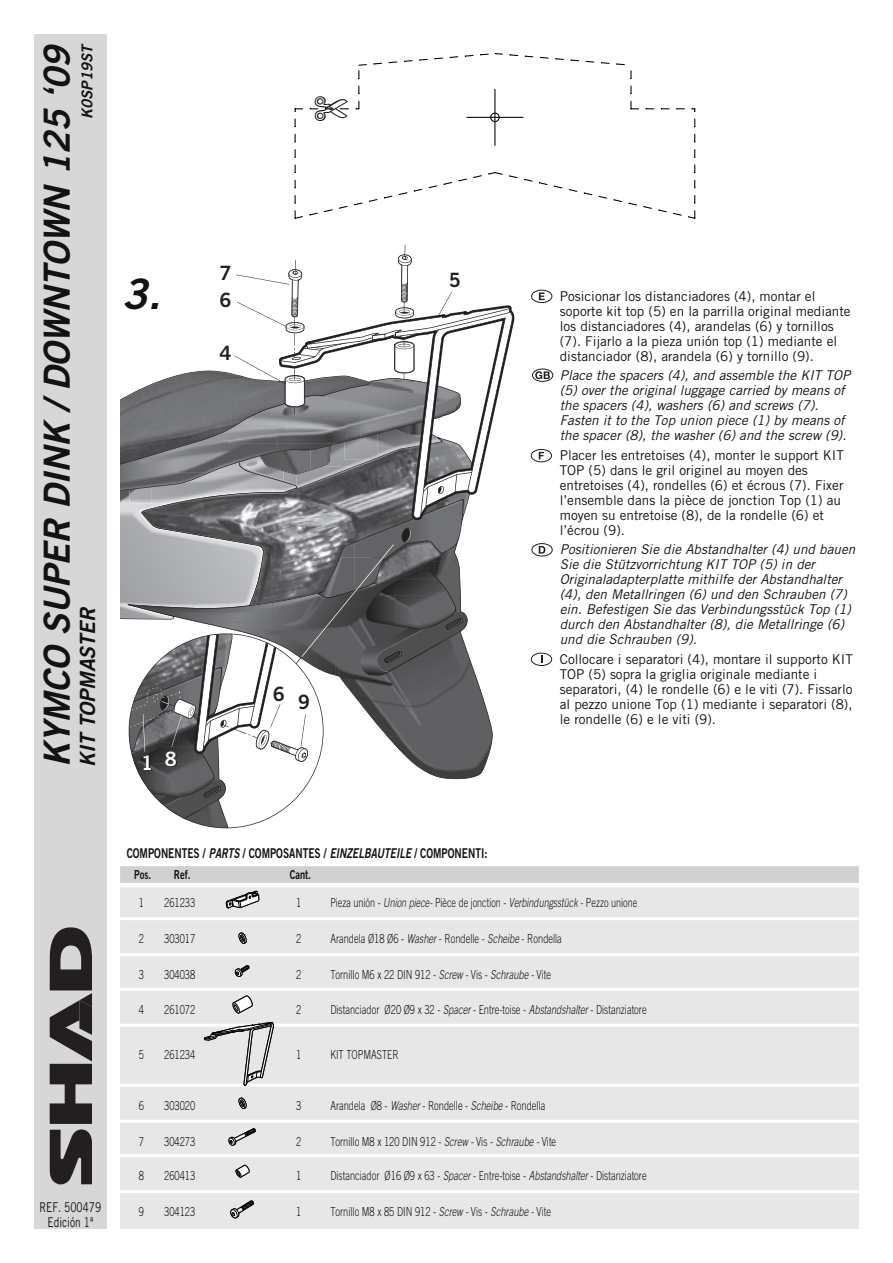
<style>
.page{position:relative;width:893px;height:1263px;background:#fff}
.page>*{position:absolute;margin:0;border:0;box-sizing:border-box;transform-origin:0 0}
.t1{font:italic 42px "Trade Gothic Bold Two";color:#121212}
.t2{font:italic 36px "Trade Gothic Bold Two";color:#121212}
.t3{font:italic 21px "Trade Gothic Bold Two";color:#121212}
.t4{font:19.8px/27.3px "Trade Gothic Bold Two";color:#231f20}
.t5{font:19.8px "Trade Gothic Bold Two";color:#fff}
.t6{font:italic 15px "Trade Gothic Bold Two";color:#121212}
.t7{font:13.5px/15px "Trade Gothic";color:#121212}
.t8{font:italic 13.5px/15px "Trade Gothic";color:#121212}
.t9{font:13.5px "Trade Gothic Bold Two";color:#121212;scale:.75 1}
.t10{font:13.5px/15px "Trade Gothic";color:#121212;text-align:center;scale:.75 1}
.t11{font:300 12.45px "Trade Gothic";color:#121212;scale:.75 1}
.t12{font:300 12.45px "Trade Gothic";color:#121212;scale:.73 1}
.t13{font:12.45px "Trade Gothic Bold Two";color:#121212;scale:.75 1}
.s1{font-style:italic}
</style>
<div class="page">
<svg style="left:121px;top:245px;width:393px;height:583px"></svg>
<svg style="left:531px;top:290px;width:21px;height:13px"></svg>
<svg style="left:539px;top:293px;width:6px;height:7px"></svg>
<svg style="left:532px;top:368px;width:21px;height:14px"></svg>
<svg style="left:535px;top:371px;width:15px;height:8px"></svg>
<svg style="left:531px;top:449px;width:21px;height:13px"></svg>
<svg style="left:539px;top:452px;width:5px;height:7px"></svg>
<svg style="left:531px;top:543px;width:22px;height:14px"></svg>
<svg style="left:539px;top:546px;width:6px;height:8px"></svg>
<svg style="left:531px;top:653px;width:21px;height:13px"></svg>
<div style="left:34px;top:34px;width:73px;height:1195px;background:#d7d7d7"></div>
<svg style="left:50px;top:927px;width:42px;height:258px"></svg>
<div style="left:120px;top:866px;width:739px;height:363px;background:#e7e7e7"></div>
<div style="left:120px;top:866px;width:739px;height:17px;background:#d0d0d0"></div>
<hr style="left:120px;top:883px;width:739px;height:4px;background:#fff">
<hr style="left:120px;top:917px;width:739px;height:3px;background:#fff">
<hr style="left:120px;top:953px;width:739px;height:3px;background:#fff">
<hr style="left:120px;top:988px;width:739px;height:3px;background:#fff">
<hr style="left:120px;top:1024px;width:739px;height:3px;background:#fff">
<hr style="left:120px;top:1084px;width:739px;height:3px;background:#fff">
<hr style="left:120px;top:1120px;width:739px;height:3px;background:#fff">
<hr style="left:120px;top:1154px;width:739px;height:3px;background:#fff">
<hr style="left:120px;top:1190px;width:739px;height:3px;background:#fff">
<svg style="left:226px;top:890px;width:34px;height:19px"></svg>
<svg style="left:234px;top:965px;width:16px;height:12px"></svg>
<svg style="left:203px;top:1021px;width:71px;height:66px"></svg>
<svg style="left:228px;top:1128px;width:28px;height:18px"></svg>
<svg style="left:238px;top:932px;width:9px;height:12px"></svg>
<svg style="left:238px;top:1097px;width:9px;height:13px"></svg>
<svg style="left:232px;top:995px;width:21px;height:19px"></svg>
<svg style="left:235px;top:1165px;width:15px;height:13px"></svg>
<svg style="left:230px;top:1200px;width:24px;height:19px"></svg>
<svg style="left:294px;top:53px;width:402px;height:166px"></svg>
<hr style="left:467px;top:117px;width:56px;height:1px;background:#000">
<div style="left:490px;top:113px;width:10px;height:9px;border:1px solid #000;border-radius:50%"></div>
<svg style="left:315px;top:96px;width:33px;height:25px"></svg>
<h2 class="t2" style="left:44px;top:767px;width:723px;rotate:-90deg">KYMCO SUPER DINK / DOWNTOWN 125 ‘09</h2>
<p class="t6" style="left:82px;top:119px;width:75px;rotate:-90deg">K0SP19ST</p>
<h3 class="t3" style="left:80px;top:767px;width:161px;rotate:-90deg">KIT TOPMASTER</h3>
<h1 class="t1" style="left:122px;top:278px;width:48px">3.</h1>
<h3 class="t5" style="left:141px;top:753px;width:37px">1 8</h3>
<h3 class="t4" style="left:220px;top:261px;width:14px">7<br>6</h3>
<h3 class="t4" style="left:220px;top:341px;width:14px">4</h3>
<h3 class="t4" style="left:273px;top:682px;width:14px">6</h3>
<h3 class="t4" style="left:298px;top:690px;width:14px">9</h3>
<h3 class="t4" style="left:449px;top:268px;width:14px">5</h3>
<p class="t7" style="left:560px;top:290px;width:292px">Posicionar los distanciadores (4), montar el soporte kit top (5) en la parrilla original mediante los distanciadores (4), arandelas (6) y tornillos (7). Fijarlo a la pieza unión top (1) mediante el distanciador (8), arandela (6) y tornillo (9).</p>
<p class="t8" style="left:560px;top:369px;width:295px">Place the spacers (4), and assemble the KIT TOP (5) over the original luggage carried by means of the spacers (4), washers (6) and screws (7).<br>Fasten it to the Top union piece (1) by means of the spacer (8), the washer (6) and the screw (9).</p>
<p class="t7" style="left:560px;top:449px;width:286px">Placer les entretoises (4), monter le support KIT TOP (5) dans le gril originel au moyen des entretoises (4), rondelles (6) et écrous (7). Fixer l’ensemble dans la pièce de jonction Top (1) au moyen su entretoise (8), de la rondelle (6) et l’écrou (9).</p>
<p class="t8" style="left:560px;top:543px;width:300px">Positionieren Sie die Abstandhalter (4) und bauen Sie die Stützvorrichtung KIT TOP (5) in der Originaladapterplatte mithilfe der Abstandhalter (4), den Metallringen (6) und den Schrauben (7) ein. Befestigen Sie das Verbindungsstück Top (1) durch den Abstandhalter (8), die Metallringe (6) und die Schrauben (9).</p>
<p class="t7" style="left:560px;top:653px;width:295px">Collocare i separatori (4), montare il supporto KIT TOP (5) sopra la griglia originale mediante i separatori, (4) le rondelle (6) e le viti (7). Fissarlo al pezzo unione Top (1) mediante i separatori (8), le rondelle (6) e le viti (9).</p>
<p class="t10" style="left:39px;top:1201px;width:84px">REF. 500479<br>Edición 1ª</p>
<p class="t9" style="left:127px;top:848px;width:482px">COMPONENTES / <span class="s1">PARTS</span>/ COMPOSANTES / <span class="s1">EINZELBAUTEILE</span>/ COMPONENTI:</p>
<p class="t13" style="left:134px;top:870px;width:25px">Pos.</p>
<p class="t13" style="left:174px;top:870px;width:24px">Ref.</p>
<p class="t13" style="left:290px;top:870px;width:30px">Cant.</p>
<p class="t11" style="left:139px;top:898px;width:8px">1</p>
<p class="t11" style="left:164px;top:898px;width:43px">261233</p>
<p class="t11" style="left:296px;top:898px;width:8px">1</p>
<p class="t12" style="left:330px;top:898px;width:422px">Pieza unión - <span class="s1">Union piece-</span> Pièce de jonction - <span class="s1">Verbindungsstück</span> - Pezzo unione</p>
<p class="t11" style="left:139px;top:934px;width:8px">2</p>
<p class="t11" style="left:164px;top:934px;width:43px">303017</p>
<p class="t11" style="left:296px;top:934px;width:8px">2</p>
<p class="t11" style="left:330px;top:934px;width:310px">Arandela Ø18 Ø6 - <span class="s1">Washer</span>- Rondelle - <span class="s1">Scheibe</span>- Rondella</p>
<p class="t11" style="left:139px;top:970px;width:8px">3</p>
<p class="t11" style="left:164px;top:970px;width:43px">304038</p>
<p class="t11" style="left:296px;top:970px;width:8px">2</p>
<p class="t11" style="left:330px;top:970px;width:296px">Tornillo M6 x 22 DIN 912 - <span class="s1">Screw -</span> Vis - <span class="s1">Schraube -</span> Vite</p>
<p class="t11" style="left:139px;top:1005px;width:8px">4</p>
<p class="t11" style="left:164px;top:1005px;width:43px">261072</p>
<p class="t11" style="left:296px;top:1005px;width:8px">2</p>
<p class="t11" style="left:330px;top:1005px;width:423px">Distanciador Ø20 Ø9 x 32 - <span class="s1">Spacer</span> - Entre-toise - <span class="s1">Abstandshalter</span> - Distanziatore</p>
<p class="t11" style="left:139px;top:1050px;width:8px">5</p>
<p class="t11" style="left:164px;top:1050px;width:43px">261234</p>
<p class="t11" style="left:296px;top:1050px;width:8px">1</p>
<p class="t11" style="left:330px;top:1050px;width:92px">KIT TOPMASTER</p>
<p class="t11" style="left:139px;top:1101px;width:8px">6</p>
<p class="t11" style="left:164px;top:1101px;width:43px">303020</p>
<p class="t11" style="left:296px;top:1101px;width:8px">3</p>
<p class="t11" style="left:330px;top:1101px;width:288px">Arandela Ø8 - <span class="s1">Washer</span>- Rondelle - <span class="s1">Scheibe</span>- Rondella</p>
<p class="t11" style="left:139px;top:1137px;width:8px">7</p>
<p class="t11" style="left:164px;top:1137px;width:43px">304273</p>
<p class="t11" style="left:296px;top:1137px;width:8px">2</p>
<p class="t11" style="left:330px;top:1137px;width:303px">Tornillo M8 x 120 DIN 912 - <span class="s1">Screw -</span> Vis - <span class="s1">Schraube -</span> Vite</p>
<p class="t11" style="left:139px;top:1171px;width:8px">8</p>
<p class="t11" style="left:164px;top:1171px;width:43px">260413</p>
<p class="t11" style="left:296px;top:1171px;width:8px">1</p>
<p class="t11" style="left:330px;top:1171px;width:423px">Distanciador Ø16 Ø9 x 63 - <span class="s1">Spacer</span> - Entre-toise - <span class="s1">Abstandshalter</span> - Distanziatore</p>
<p class="t11" style="left:139px;top:1207px;width:8px">9</p>
<p class="t11" style="left:164px;top:1207px;width:43px">304123</p>
<p class="t11" style="left:296px;top:1207px;width:8px">1</p>
<p class="t11" style="left:330px;top:1207px;width:296px">Tornillo M8 x 85 DIN 912 - <span class="s1">Screw -</span> Vis - <span class="s1">Schraube -</span> Vite</p>
</div>
